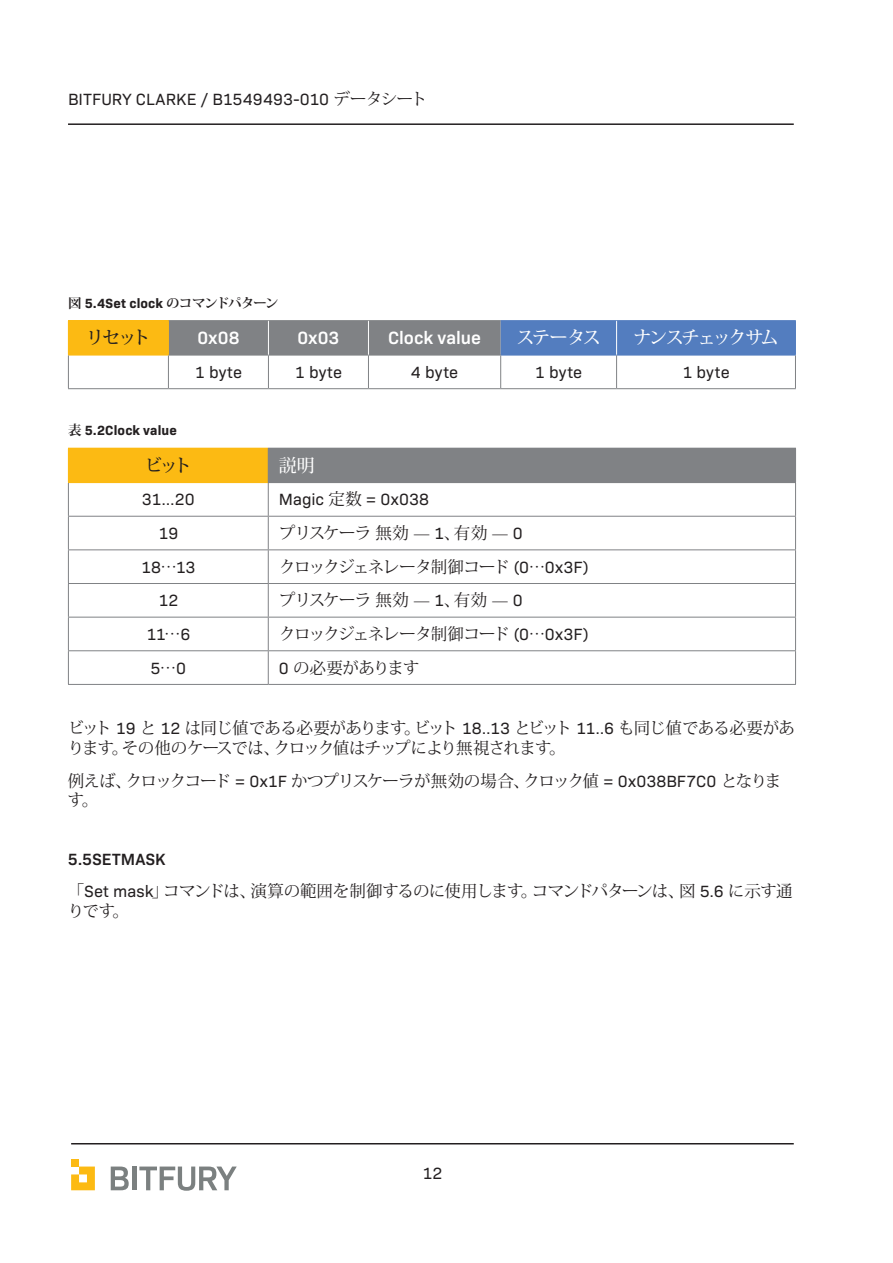
<style>
.page{position:relative;width:893px;height:1263px;background:#fff}
.page>*{position:absolute;margin:0;border:0;box-sizing:border-box;transform-origin:0 0}
.t1{font:600 18px "Bio Sans";color:#fff}
.t2{font:500 18px "Koz Min Pr 6 N";letter-spacing:-.125em;color:#fff}
.t3{font:500 18px "Koz Min Pr 6 N";letter-spacing:-.16em;color:#231f20}
.t4{font:16.5px/19.8px "Koz Min Pr 6 N";letter-spacing:-.05em;color:#231f20}
.t5{font:16.5px/19.8px "Koz Min Pr 6 N";letter-spacing:-.08em;color:#231f20}
.t6{font:16.5px "Bio Sans";letter-spacing:.005em;color:#231f20}
.t7{font:600 16.5px "Bio Sans";letter-spacing:.02em;color:#231f20}
.t8{font:700 13.5px "Bio Sans";letter-spacing:.015em;color:#231f20}
.s1{font-family:"Koz Min Pr 6 N"}
.s2{font-family:"Bio Sans"}
</style>
<div class="page">
<hr style="left:68px;top:123px;width:726px;height:2px;background:#231f20">
<hr style="left:71px;top:1143px;width:723px;height:1px;background:#231f20">
<svg style="left:71px;top:1166px;width:24px;height:24px"></svg>
<div style="left:71px;top:1158px;width:8px;height:8px;background:#fcba13"></div>
<svg style="left:111px;top:1166px;width:18px;height:24px"></svg>
<hr style="left:133px;top:1166px;width:4px;height:24px;background:#7b8080">
<svg style="left:139px;top:1166px;width:98px;height:25px"></svg>
<div style="left:68px;top:321px;width:100px;height:34px;background:#fcba13"></div>
<svg style="left:169px;top:321px;width:626px;height:34px;background:#6a7fa0"></svg>
<hr style="left:68px;top:320px;width:101px;height:1px;background:#fcba13">
<hr style="left:168px;top:321px;width:1px;height:34px;background:#fcba13">
<hr style="left:68px;top:355px;width:101px;height:1px;background:#fcba13">
<hr style="left:169px;top:320px;width:99px;height:1px;background:#808285">
<hr style="left:268px;top:320px;width:100px;height:1px;background:#808285">
<hr style="left:368px;top:320px;width:133px;height:1px;background:#808285">
<hr style="left:169px;top:355px;width:99px;height:1px;background:#808285">
<hr style="left:268px;top:355px;width:100px;height:1px;background:#808285">
<hr style="left:368px;top:355px;width:133px;height:1px;background:#808285">
<hr style="left:501px;top:320px;width:116px;height:1px;background:#537dbf">
<hr style="left:617px;top:320px;width:179px;height:1px;background:#537dbf">
<hr style="left:795px;top:321px;width:1px;height:34px;background:#537dbf">
<hr style="left:501px;top:355px;width:116px;height:1px;background:#537dbf">
<hr style="left:617px;top:355px;width:179px;height:1px;background:#537dbf">
<hr style="left:68px;top:355px;width:1px;height:33px;background:#808285">
<hr style="left:168px;top:355px;width:1px;height:33px;background:#808285">
<hr style="left:268px;top:355px;width:1px;height:33px;background:#808285">
<hr style="left:368px;top:355px;width:1px;height:33px;background:#808285">
<hr style="left:500px;top:355px;width:1px;height:33px;background:#808285">
<hr style="left:616px;top:355px;width:1px;height:33px;background:#808285">
<hr style="left:795px;top:355px;width:1px;height:33px;background:#808285">
<hr style="left:68px;top:388px;width:100px;height:1px;background:#808285">
<hr style="left:168px;top:388px;width:100px;height:1px;background:#808285">
<hr style="left:268px;top:388px;width:100px;height:1px;background:#808285">
<hr style="left:368px;top:388px;width:133px;height:1px;background:#808285">
<hr style="left:501px;top:388px;width:116px;height:1px;background:#808285">
<hr style="left:617px;top:388px;width:179px;height:1px;background:#808285">
<hr style="left:268px;top:321px;width:1px;height:34px;background:#fff">
<hr style="left:368px;top:321px;width:1px;height:34px;background:#fff">
<hr style="left:616px;top:321px;width:1px;height:34px;background:#fff">
<div style="left:68px;top:448px;width:200px;height:35px;background:#fcba13"></div>
<div style="left:268px;top:448px;width:527px;height:35px;background:#808285"></div>
<hr style="left:268px;top:448px;width:528px;height:1px;background:#808285">
<hr style="left:795px;top:449px;width:1px;height:33px;background:#808285">
<hr style="left:268px;top:482px;width:528px;height:1px;background:#808285">
<hr style="left:68px;top:483px;width:1px;height:33px;background:#808285">
<hr style="left:268px;top:483px;width:1px;height:33px;background:#808285">
<hr style="left:795px;top:483px;width:1px;height:33px;background:#808285">
<hr style="left:68px;top:516px;width:200px;height:1px;background:#808285">
<hr style="left:68px;top:517px;width:1px;height:32px;background:#808285">
<hr style="left:268px;top:516px;width:528px;height:1px;background:#808285">
<hr style="left:268px;top:517px;width:1px;height:32px;background:#808285">
<hr style="left:795px;top:517px;width:1px;height:32px;background:#808285">
<hr style="left:68px;top:549px;width:200px;height:1px;background:#808285">
<hr style="left:68px;top:550px;width:1px;height:33px;background:#808285">
<hr style="left:268px;top:549px;width:528px;height:1px;background:#808285">
<hr style="left:268px;top:550px;width:1px;height:33px;background:#808285">
<hr style="left:795px;top:550px;width:1px;height:33px;background:#808285">
<hr style="left:68px;top:583px;width:200px;height:1px;background:#808285">
<hr style="left:68px;top:584px;width:1px;height:33px;background:#808285">
<hr style="left:268px;top:583px;width:528px;height:1px;background:#808285">
<hr style="left:268px;top:584px;width:1px;height:33px;background:#808285">
<hr style="left:795px;top:584px;width:1px;height:33px;background:#808285">
<hr style="left:68px;top:617px;width:200px;height:1px;background:#808285">
<hr style="left:68px;top:617px;width:1px;height:33px;background:#808285">
<hr style="left:268px;top:617px;width:528px;height:1px;background:#808285">
<hr style="left:268px;top:617px;width:1px;height:33px;background:#808285">
<hr style="left:795px;top:617px;width:1px;height:33px;background:#808285">
<hr style="left:68px;top:650px;width:200px;height:1px;background:#808285">
<hr style="left:68px;top:651px;width:1px;height:33px;background:#808285">
<hr style="left:268px;top:650px;width:528px;height:1px;background:#808285">
<hr style="left:268px;top:651px;width:1px;height:33px;background:#808285">
<hr style="left:795px;top:651px;width:1px;height:33px;background:#808285">
<hr style="left:68px;top:684px;width:200px;height:1px;background:#808285">
<hr style="left:268px;top:684px;width:528px;height:1px;background:#808285">
<p class="t6" style="left:68px;top:87px;width:361px">BITFURY CLARKE / B1549493-010 <span class="s1">データシート</span></p>
<p class="t8" style="left:68px;top:292px;width:212px"><span class="s1">図</span> 5.4Set clock <span class="s1">のコマンドパターン</span></p>
<p class="t3" style="left:86px;top:328px;width:66px">リセット</p>
<p class="t1" style="left:197px;top:325px;width:44px">0x08</p>
<p class="t1" style="left:297px;top:325px;width:43px">0x03</p>
<p class="t1" style="left:388px;top:325px;width:94px">Clock value</p>
<p class="t2" style="left:517px;top:328px;width:86px">ステータス</p>
<p class="t2" style="left:633px;top:328px;width:147px">ナンスチェックサム</p>
<p class="t6" style="left:195px;top:360px;width:49px">1 byte</p>
<p class="t6" style="left:295px;top:360px;width:49px">1 byte</p>
<p class="t6" style="left:411px;top:360px;width:49px">4 byte</p>
<p class="t6" style="left:535px;top:360px;width:49px">1 byte</p>
<p class="t6" style="left:682px;top:360px;width:49px">1 byte</p>
<p class="t8" style="left:68px;top:420px;width:110px"><span class="s1">表</span> 5.2Clock value</p>
<p class="t3" style="left:145px;top:455px;width:49px">ビット</p>
<p class="t2" style="left:279px;top:455px;width:37px">説明</p>
<p class="t6" style="left:142px;top:487px;width:54px">31...20</p>
<p class="t6" style="left:279px;top:487px;width:152px">Magic <span class="s1">定数</span> = 0x038</p>
<p class="t6" style="left:158px;top:521px;width:21px">19</p>
<p class="t4" style="left:279px;top:523px;width:245px">プリスケーラ無効 ̶ <span class="s2">1</span>、有効 ̶ <span class="s2">0</span></p>
<p class="t6" style="left:141px;top:555px;width:56px">18<span class="s1">…</span>13</p>
<p class="t5" style="left:279px;top:557px;width:311px">クロックジェネレータ制御コード <span class="s2">(0</span>…<span class="s2">0x3F)</span></p>
<p class="t6" style="left:158px;top:588px;width:21px">12</p>
<p class="t4" style="left:279px;top:591px;width:245px">プリスケーラ無効 ̶ <span class="s2">1</span>、有効 ̶ <span class="s2">0</span></p>
<p class="t6" style="left:146px;top:622px;width:45px">11<span class="s1">…</span>6</p>
<p class="t5" style="left:279px;top:624px;width:311px">クロックジェネレータ制御コード <span class="s2">(0</span>…<span class="s2">0x3F)</span></p>
<p class="t6" style="left:151px;top:656px;width:37px">5<span class="s1">…</span>0</p>
<p class="t4" style="left:279px;top:658px;width:142px"><span class="s2">0</span> の必要があります</p>
<p class="t4" style="left:68px;top:719px;width:729px">ビット <span class="s2">19</span> と <span class="s2">12</span> は同じ値である必要があります。ビット <span class="s2">18..13</span> とビット <span class="s2">11..6</span> も同じ値である必要があります。その他のケースでは、クロック値はチップにより無視されます。</p>
<p class="t5" style="left:68px;top:771px;width:715px">例えば、クロックコード <span class="s2">= 0x1F</span> かつプリスケーラが無効の場合、クロック値 <span class="s2">= 0x038BF7C0</span> となります。</p>
<p class="t7" style="left:68px;top:846px;width:99px">5.5SETMASK</p>
<p class="t4" style="left:68px;top:881px;width:726px">「<span class="s2">Set mask</span>」コマンドは、演算の範囲を制御するのに使用します。コマンドパターンは、図 <span class="s2">5.6</span> に示す通りです。</p>
<p class="t6" style="left:422px;top:1160px;width:21px">12</p>
</div>
